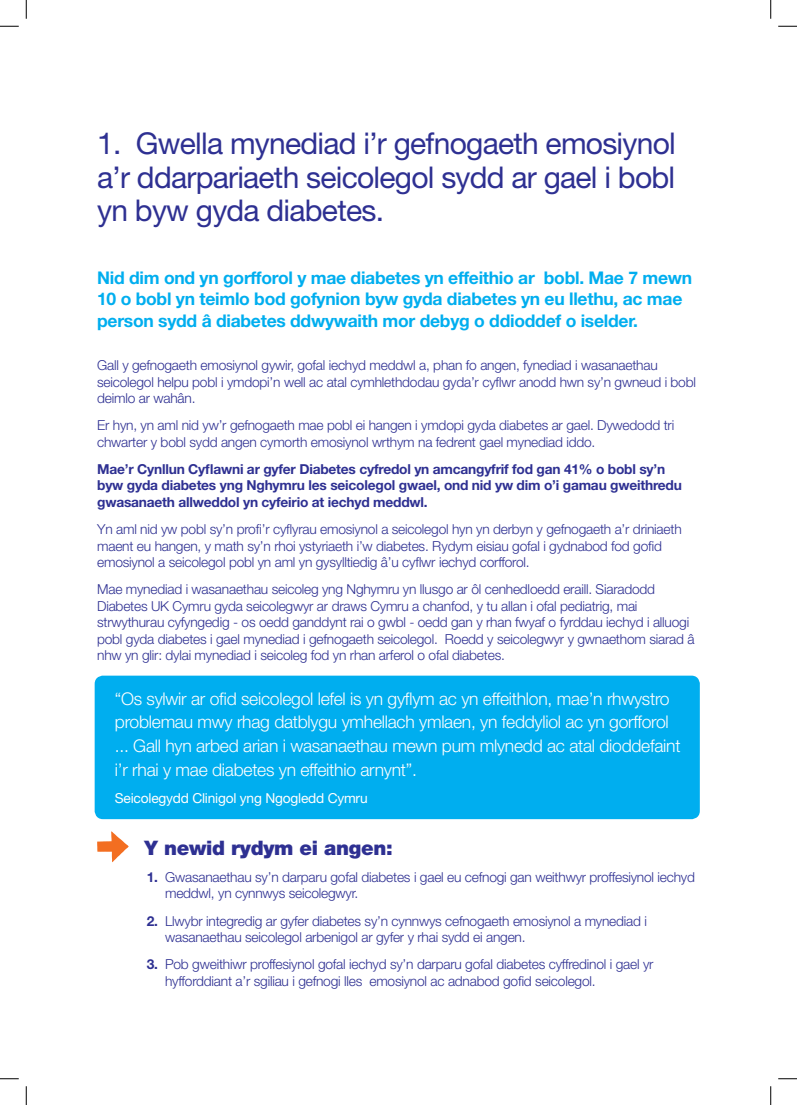
<style>
.page{position:relative;width:797px;height:1105px;background:#fff}
.page>*{position:absolute;margin:0;border:0;box-sizing:border-box;transform-origin:0 0}
.Heading_1{font:30px/33.8px "Helvetica Neue LT Std";letter-spacing:-.025em;color:#2e3092;text-align:justify}
.Body{font:900 20px "Helvetica Neue LT Std";letter-spacing:-.015em;color:#2e3092}
.Body-2{font:300 17.5px/23.8px "Helvetica Neue LT Std";letter-spacing:-.015em;color:#fff}
.Body-3{font:700 17.5px/21.2px "Helvetica Neue LT Std";letter-spacing:-.015em;color:#00aeef}
.Body-4{font:300 13.75px/16.5px "Helvetica Neue LT Std";letter-spacing:-.015em;color:#2e3092}
.Body-5{font:700 13.75px/16.5px "Helvetica Neue LT Std";letter-spacing:-.015em;color:#2e3092}
.Body-6{font:13.75px "Helvetica Neue LT Std";letter-spacing:-.015em;color:#fff}
.s1{font-weight:700}
</style>
<div class="page">
<div style="left:96px;top:677px;width:602px;height:141px;background:#00aeef;border-radius:7px"></div>
<div style="left:95px;top:676px;width:604px;height:143px;border:2px solid #00aeef;border-radius:7px"></div>
<svg style="left:97px;top:831px;width:32px;height:31px"></svg>
<svg style="left:0;top:25px;width:19px;height:2px"></svg>
<svg style="left:778px;top:25px;width:19px;height:2px"></svg>
<svg style="left:0;top:1078px;width:19px;height:1px"></svg>
<svg style="left:778px;top:1078px;width:19px;height:1px"></svg>
<svg style="left:25px;top:0;width:2px;height:19px"></svg>
<svg style="left:25px;top:1086px;width:2px;height:19px"></svg>
<svg style="left:770px;top:0;width:1px;height:19px"></svg>
<svg style="left:770px;top:1086px;width:1px;height:19px"></svg>
<p class="Heading_1" style="left:97px;top:126px;width:580px">1. Gwella mynediad i’r gefnogaeth emosiynol a’r ddarpariaeth seicolegol sydd ar gael i bobl yn byw gyda diabetes.</p>
<p class="Body-3" style="left:97px;top:267px;width:596px">Nid dim ond yn gorfforol y mae diabetes yn effeithio ar bobl. Mae 7 mewn<br>10 o bobl yn teimlo bod gofynion byw gyda diabetes yn eu llethu, ac mae person sydd â diabetes ddwywaith mor debyg o ddioddef o iselder.</p>
<p class="Body-4" style="left:97px;top:357px;width:600px">Gall y gefnogaeth emosiynol gywir, gofal iechyd meddwl a, phan fo angen, fynediad i wasanaethau seicolegol helpu pobl i ymdopi’n well ac atal cymhlethdodau gyda’r cyflwr anodd hwn sy’n gwneud i bobl deimlo ar wahân.</p>
<p class="Body-4" style="left:97px;top:417px;width:578px">Er hyn, yn aml nid yw’r gefnogaeth mae pobl ei hangen i ymdopi gyda diabetes ar gael. Dywedodd tri chwarter y bobl sydd angen cymorth emosiynol wrthym na fedrent gael mynediad iddo.</p>
<p class="Body-5" style="left:97px;top:460px;width:586px">Mae’r Cynllun Cyflawni ar gyfer Diabetes cyfredol yn amcangyfrif fod gan 41% o bobl sy’n byw gyda diabetes yng Nghymru les seicolegol gwael, ond nid yw dim o’i gamau gweithredu gwasanaeth allweddol yn cyfeirio at iechyd meddwl.</p>
<p class="Body-4" style="left:97px;top:521px;width:586px">Yn aml nid yw pobl sy’n profi’r cyflyrau emosiynol a seicolegol hyn yn derbyn y gefnogaeth a’r driniaeth maent eu hangen, y math sy’n rhoi ystyriaeth i’w diabetes. Rydym eisiau gofal i gydnabod fod gofid emosiynol a seicolegol pobl yn aml yn gysylltiedig â’u cyflwr iechyd corfforol.</p>
<p class="Body-4" style="left:97px;top:581px;width:599px">Mae mynediad i wasanaethau seicoleg yng Nghymru yn llusgo ar ôl cenhedloedd eraill. Siaradodd Diabetes UK Cymru gyda seicolegwyr ar draws Cymru a chanfod, y tu allan i ofal pediatrig, mai strwythurau cyfyngedig - os oedd ganddynt rai o gwbl - oedd gan y rhan fwyaf o fyrddau iechyd i alluogi pobl gyda diabetes i gael mynediad i gefnogaeth seicolegol. Roedd y seicolegwyr y gwnaethom siarad â nhw yn glir: dylai mynediad i seicoleg fod yn rhan arferol o ofal diabetes.</p>
<p class="Body-2" style="left:115px;top:686px;width:567px">“Os sylwir ar ofid seicolegol lefel is yn gyflym ac yn effeithlon, mae’n rhwystro problemau mwy rhag datblygu ymhellach ymlaen, yn feddyliol ac yn gorfforol ... Gall hyn arbed arian i wasanaethau mewn pum mlynedd ac atal dioddefaint i’r rhai y mae diabetes yn effeithio arnynt”.</p>
<p class="Body-6" style="left:115px;top:790px;width:254px">Seicolegydd Clinigol yng Ngogledd Cymru</p>
<p class="Body" style="left:145px;top:836px;width:250px">Y newid rydym ei angen:</p>
<p class="Body-4" style="left:165px;top:868px;width:531px;text-indent:-18px"><span class="s1">1.</span> Gwasanaethau sy’n darparu gofal diabetes i gael eu cefnogi gan weithwyr proffesiynol iechyd meddwl, yn cynnwys seicolegwyr.</p>
<p class="Body-4" style="left:165px;top:912px;width:483px;text-indent:-18px"><span class="s1">2.</span> Llwybr integredig ar gyfer diabetes sy’n cynnwys cefnogaeth emosiynol a mynediad i wasanaethau seicolegol arbenigol ar gyfer y rhai sydd ei angen.</p>
<p class="Body-4" style="left:165px;top:956px;width:490px;text-indent:-18px"><span class="s1">3.</span> Pob gweithiwr proffesiynol gofal iechyd sy’n darparu gofal diabetes cyffredinol i gael yr hyfforddiant a’r sgiliau i gefnogi lles emosiynol ac adnabod gofid seicolegol.</p>
</div>
